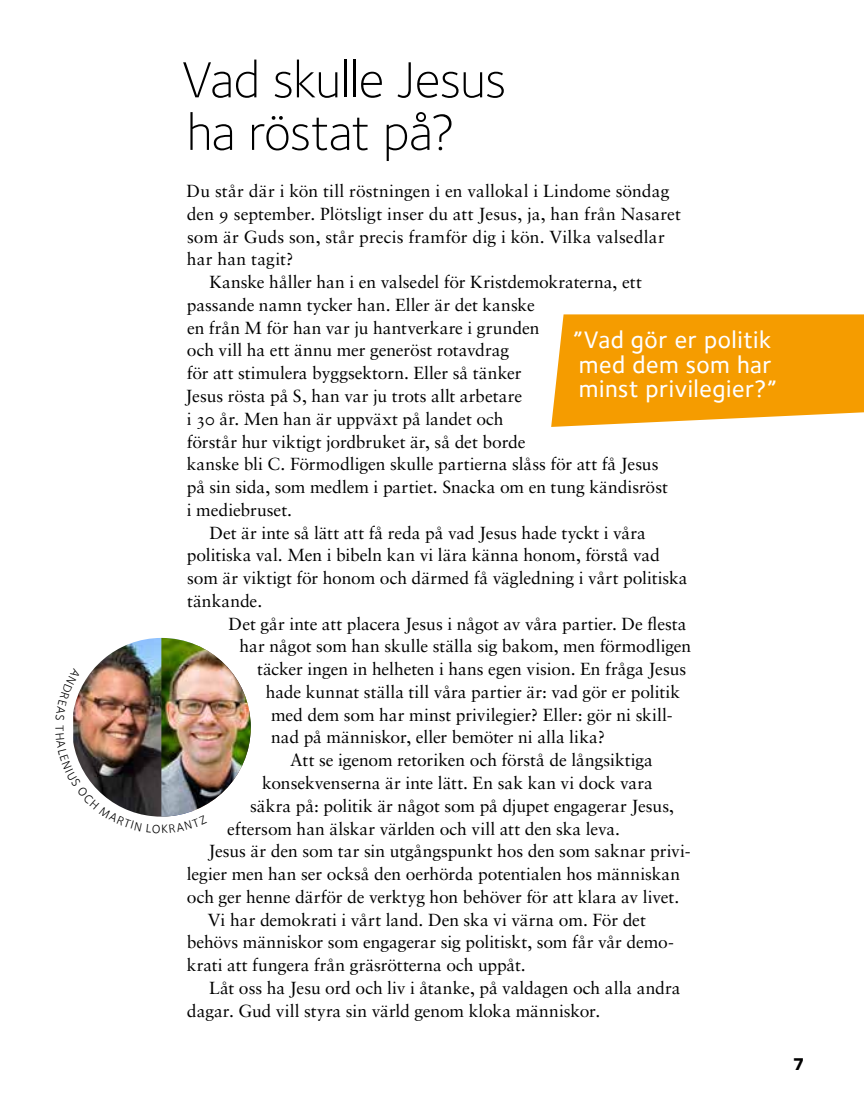
<style>
.page{position:relative;width:864px;height:1117px;background:#fff}
.page>*{position:absolute;margin:0;border:0;box-sizing:border-box;transform-origin:0 0}
.t1{font:52.5px/52.5px "Foundry Sterling Light OSF";letter-spacing:-.015em;color:#000}
.t2{font:24.5px/24.5px "Foundry Sterling Medium OSF";letter-spacing:.025em;color:#fff}
.t3{font:17.5px "Sabon LT Std";color:#000}
.t4{font:800 17.5px "Foundry Sterling";color:#000}
</style>
<div class="page">
<img style="left:95px;top:638px;width:66px;height:29px">
<svg style="left:551px;top:314px;width:312px;height:113px;background:#f5a519"></svg>
<img style="left:161px;top:637px;width:90px;height:167px">
<img style="left:73px;top:667px;width:134px;height:150px">
<h1 class="t1" style="left:182px;top:53px;width:326px">Vad skulle Jesus ha röstat på?</h1>
<p class="t3" style="left:186px;top:180px;width:484px">Du står där i kön till röstningen i en vallokal i Lindome söndag</p>
<p class="t3" style="left:187px;top:203px;width:495px">den 9 september. Plötsligt inser du att Jesus, ja, han från Nasaret</p>
<p class="t3" style="left:187px;top:226px;width:479px">som är Guds son, står precis framför dig i kön. Vilka valsedlar</p>
<p class="t3" style="left:187px;top:249px;width:108px">har han tagit?</p>
<p class="t3" style="left:209px;top:271px;width:433px">Kanske håller han i en valsedel för Kristdemokraterna, ett</p>
<p class="t3" style="left:187px;top:294px;width:349px">passande namn tycker han. Eller är det kanske</p>
<p class="t3" style="left:187px;top:317px;width:354px">en från M för han var ju hantverkare i grunden</p>
<p class="t3" style="left:187px;top:340px;width:324px">och vill ha ett ännu mer generöst rotavdrag</p>
<p class="t3" style="left:187px;top:362px;width:336px">för att stimulera byggsektorn. Eller så tänker</p>
<p class="t3" style="left:185px;top:385px;width:338px">Jesus rösta på S, han var ju trots allt arbetare</p>
<p class="t3" style="left:187px;top:408px;width:318px">i 30 år. Men han är uppväxt på landet och</p>
<p class="t3" style="left:187px;top:431px;width:340px">förstår hur viktigt jordbruket är, så det borde</p>
<p class="t3" style="left:187px;top:453px;width:473px">kanske bli C. Förmodligen skulle partierna slåss för att få Jesus</p>
<p class="t3" style="left:187px;top:476px;width:482px">på sin sida, som medlem i partiet. Snacka om en tung kändisröst</p>
<p class="t3" style="left:187px;top:499px;width:107px">i mediebruset.</p>
<p class="t3" style="left:209px;top:522px;width:438px">Det är inte så lätt att få reda på vad Jesus hade tyckt i våra</p>
<p class="t3" style="left:187px;top:544px;width:474px">politiska val. Men i bibeln kan vi lära känna honom, förstå vad</p>
<p class="t3" style="left:187px;top:567px;width:502px">som är viktigt för honom och därmed få vägledning i vårt politiska</p>
<p class="t3" style="left:187px;top:590px;width:77px">tänkande.</p>
<p class="t3" style="left:228px;top:613px;width:459px">Det går inte att placera Jesus i något av våra partier. De flesta</p>
<p class="t3" style="left:239px;top:635px;width:453px">har något som han skulle ställa sig bakom, men förmodligen</p>
<p class="t3" style="left:257px;top:658px;width:430px">täcker ingen in helheten i hans egen vision. En fråga Jesus</p>
<p class="t3" style="left:265px;top:681px;width:416px">hade kunnat ställa till våra partier är: vad gör er politik</p>
<p class="t3" style="left:271px;top:704px;width:403px">med dem som har minst privilegier? Eller: gör ni skill-</p>
<p class="t3" style="left:271px;top:726px;width:335px">nad på människor, eller bemöter ni alla lika?</p>
<p class="t3" style="left:290px;top:749px;width:364px">Att se igenom retoriken och förstå de långsiktiga</p>
<p class="t3" style="left:262px;top:772px;width:392px">konsekvenserna är inte lätt. En sak kan vi dock vara</p>
<p class="t3" style="left:250px;top:795px;width:425px">säkra på: politik är något som på djupet engagerar Jesus,</p>
<p class="t3" style="left:227px;top:817px;width:394px">eftersom han älskar världen och vill att den ska leva.</p>
<p class="t3" style="left:208px;top:840px;width:483px">Jesus är den som tar sin utgångspunkt hos den som saknar privi-</p>
<p class="t3" style="left:187px;top:863px;width:494px">legier men han ser också den oerhörda potentialen hos människan</p>
<p class="t3" style="left:187px;top:886px;width:493px">och ger henne därför de verktyg hon behöver för att klara av livet.</p>
<p class="t3" style="left:208px;top:908px;width:439px">Vi har demokrati i vårt land. Den ska vi värna om. För det</p>
<p class="t3" style="left:187px;top:931px;width:488px">behövs människor som engagerar sig politiskt, som får vår demo-</p>
<p class="t3" style="left:187px;top:954px;width:340px">krati att fungera från gräsrötterna och uppåt.</p>
<p class="t3" style="left:209px;top:977px;width:472px">Låt oss ha Jesu ord och liv i åtanke, på valdagen och alla andra</p>
<p class="t3" style="left:187px;top:999px;width:414px">dagar. Gud vill styra sin värld genom kloka människor.</p>
<h2 class="t2" style="left:572px;top:327px;width:205px">”Vad gör er politik med dem som har minst privilegier?”</h2>
<p class="t4" style="left:792px;top:1052px;width:13px">7</p>
</div>
